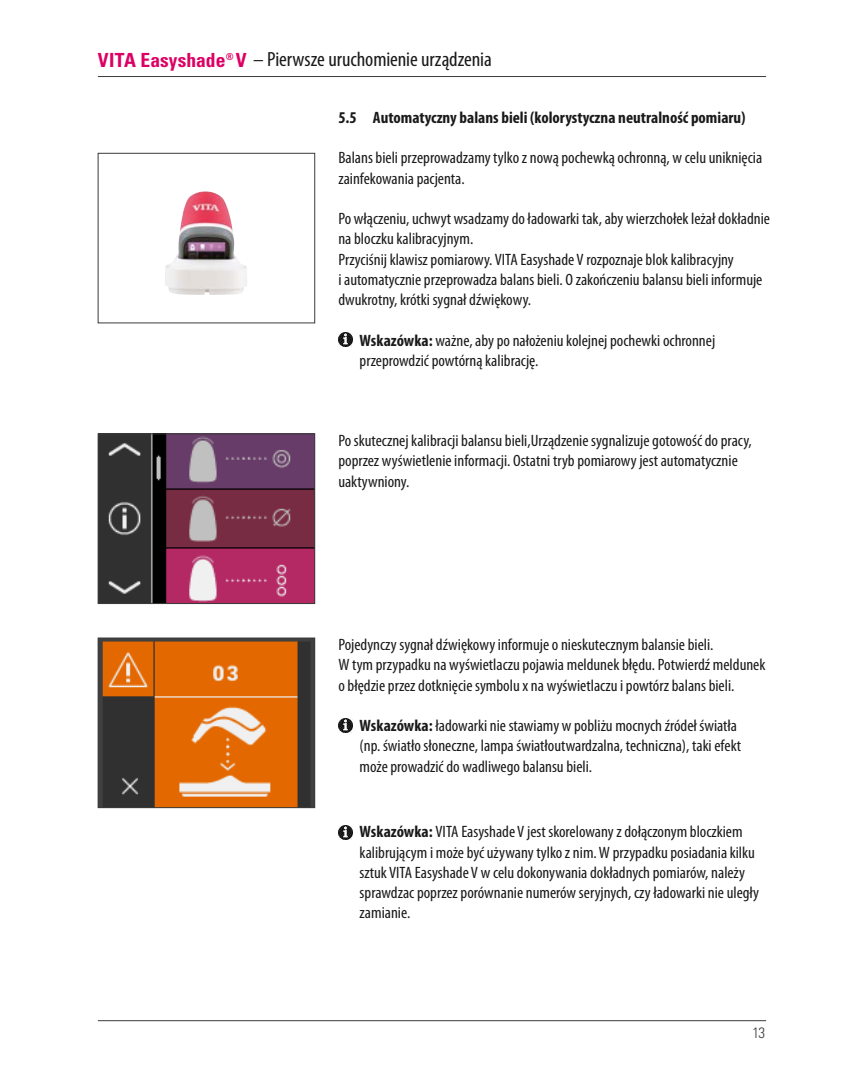
<style>
.page{position:relative;width:864px;height:1080px;background:#fff}
.page>*{position:absolute;margin:0;border:0;box-sizing:border-box;transform-origin:0 0}
.t1{font:condensed 20.7px "Myriad Pro";letter-spacing:-.005em;color:#1a1a1a}
.t2{font:condensed 16.5px/20.2px "Myriad Pro";color:#1a1a1a}
.t3{font:700 condensed 16.5px "Myriad Pro";color:#1a1a1a}
.t4{font:300 condensed 15px "Univers LT";color:#3b3b3a}
.s1{font-family:"Univers LT";font-weight:700;font-size:19.5px;color:#dd0064}
.s2{font-weight:700}
</style>
<div class="page">
<hr style="left:98px;top:76px;width:667px;height:1px;background:#3b3b3a">
<hr style="left:98px;top:1020px;width:667px;height:1px;background:#3b3b3a">
<img style="left:165px;top:191px;width:82px;height:104px">
<div style="left:98px;top:153px;width:217px;height:170px;border:1px solid #3b3b3a"></div>
<img style="left:100px;top:436px;width:213px;height:166px">
<div style="left:98px;top:434px;width:217px;height:170px;border:1px solid #3b3b3a"></div>
<img style="left:100px;top:640px;width:213px;height:166px">
<div style="left:98px;top:638px;width:217px;height:170px;border:1px solid #3b3b3a"></div>
<img style="left:338px;top:718px;width:14px;height:14px">
<img style="left:338px;top:826px;width:14px;height:14px">
<img style="left:338px;top:332px;width:14px;height:15px">
<p class="t1" style="left:98px;top:48px;width:395px"><span class="s1">VITA Easyshade</span><sup>®</sup> <span class="s1">V</span> – Pierwsze uruchomienie urządzenia</p>
<p class="t3" style="left:338px;top:108px;width:408px">5.5 Automatyczny balans bieli (kolorystyczna neutralność pomiaru)</p>
<p class="t2" style="left:338px;top:148px;width:425px">Balans bieli przeprowadzamy tylko z nową pochewką ochronną, w celu uniknięcia zainfekowania pacjenta.</p>
<p class="t2" style="left:338px;top:209px;width:433px">Po włączeniu, uchwyt wsadzamy do ładowarki tak, aby wierzchołek leżał dokładnie na bloczku kalibracyjnym.<br>Przyciśnij klawisz pomiarowy. VITA Easyshade V rozpoznaje blok kalibracyjny<br>i automatycznie przeprowadza balans bieli. O zakończeniu balansu bieli informuje dwukrotny, krótki sygnał dźwiękowy.</p>
<p class="t2" style="left:359px;top:330px;width:357px"><span class="s2">Wskazówka:</span> ważne, aby po nałożeniu kolejnej pochewki ochronnej przeprowdzić powtórną kalibrację.</p>
<p class="t2" style="left:338px;top:431px;width:415px">Po skutecznej kalibracji balansu bieli,Urządzenie sygnalizuje gotowość do pracy, poprzez wyświetlenie informacji. Ostatni tryb pomiarowy jest automatycznie uaktywniony.</p>
<p class="t2" style="left:338px;top:635px;width:428px">Pojedynczy sygnał dźwiękowy informuje o nieskutecznym balansie bieli.<br>W tym przypadku na wyświetlaczu pojawia meldunek błędu. Potwierdź meldunek o błędzie przez dotknięcie symbolu x na wyświetlaczu i powtórz balans bieli.</p>
<p class="t2" style="left:359px;top:716px;width:383px"><span class="s2">Wskazówka:</span> ładowarki nie stawiamy w pobliżu mocnych źródeł światła (np. światło słoneczne, lampa światłoutwardzalna, techniczna), taki efekt może prowadzić do wadliwego balansu bieli.</p>
<p class="t2" style="left:359px;top:822px;width:400px"><span class="s2">Wskazówka:</span> VITA Easyshade V jest skorelowany z dołączonym bloczkiem kalibrującym i może być używany tylko z nim. W przypadku posiadania kilku sztuk VITA Easyshade V w celu dokonywania dokładnych pomiarów, należy sprawdzac poprzez porównanie numerów seryjnych, czy ładowarki nie uległy zamianie.</p>
<p class="t4" style="left:752px;top:1024px;width:14px">13</p>
</div>
